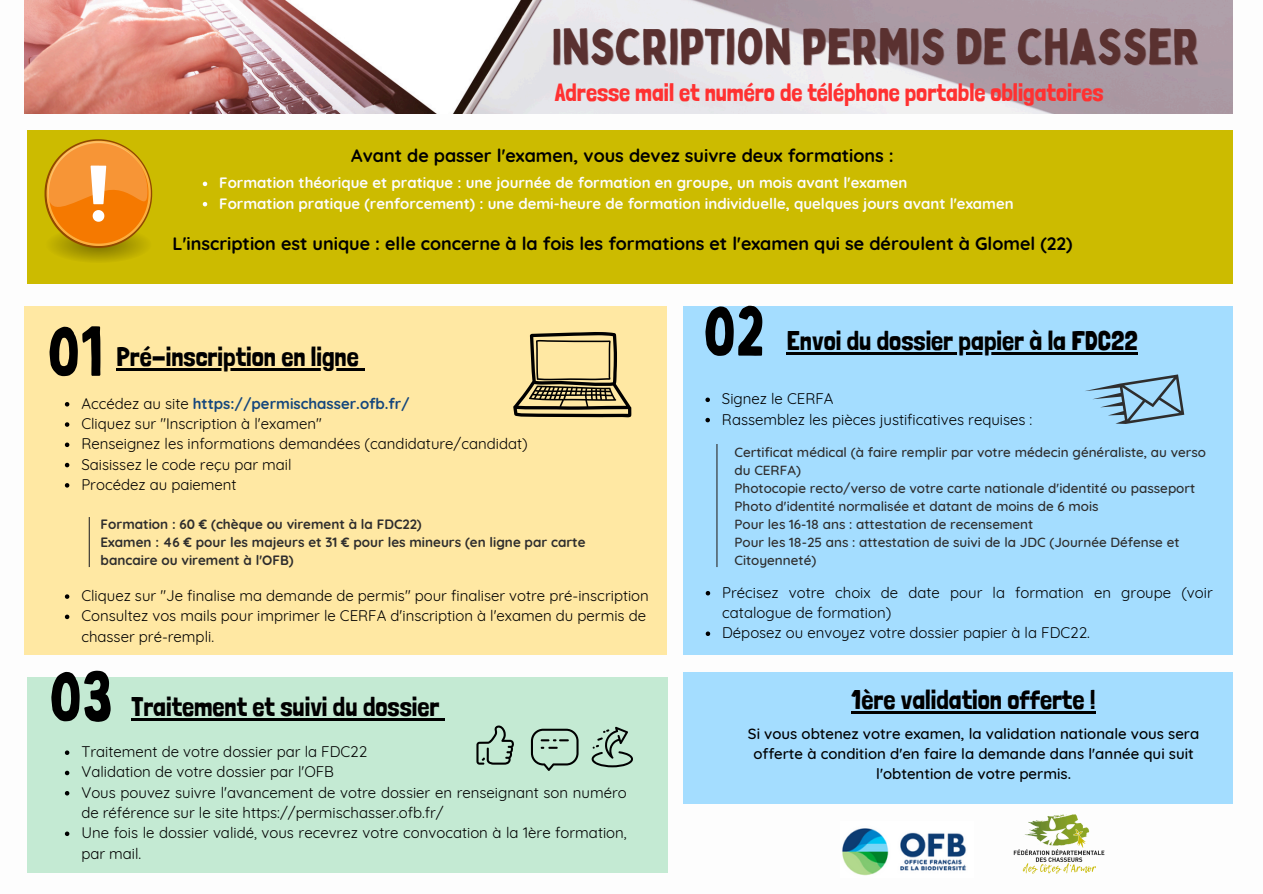
<style>
.page{position:relative;width:1263px;height:894px;background:#fff}
.page>*{position:absolute;margin:0;border:0;box-sizing:border-box;transform-origin:0 0}
.t1{font:69.45px "Bobby Jones";color:#000}
.t2{font:49.35px "Bobby Jones";color:#5a3130}
.t3{font:27px "Londrina Solid";color:#000}
.t4{font:24.75px "Londrina Solid";color:#ff3131}
.t5{font:700 18px "Quicksand";color:#000}
.t6{font:15px/20.2px "Quicksand";color:#000}
.t7{font:700 15px "Quicksand";color:#fdfdfd}
.t8{font:500 15px/20.2px "Quicksand";color:#000;text-align:center}
.t9{font:700 15px "Quicksand";color:#14467d}
.t10{font:500 13.5px/18px "Quicksand";color:#2e2d2d}
.t11{font:700 13.5px/18px "Quicksand";color:#2e2d2d}
.s1{font-weight:400;color:#000}
</style>
<div class="page">
<div style="left:25px;top:306px;width:642px;height:348px;background:#ffe8a3"></div>
<div style="left:683px;top:306px;width:549px;height:348px;background:#a4ddff"></div>
<div style="left:27px;top:676px;width:640px;height:196px;background:#c4ead3"></div>
<svg style="left:592px;top:726px;width:41px;height:41px"></svg>
<svg style="left:476px;top:725px;width:38px;height:39px"></svg>
<svg style="left:531px;top:728px;width:48px;height:42px"></svg>
<svg style="left:1085px;top:374px;width:99px;height:50px"></svg>
<div style="left:683px;top:672px;width:549px;height:131px;background:#a4ddff"></div>
<img style="left:25px;top:0;width:1207px;height:113px">
<svg style="left:65px;top:402px;width:4px;height:4px"></svg>
<svg style="left:65px;top:422px;width:4px;height:4px"></svg>
<svg style="left:65px;top:442px;width:4px;height:5px"></svg>
<svg style="left:65px;top:462px;width:4px;height:5px"></svg>
<svg style="left:65px;top:483px;width:4px;height:4px"></svg>
<div style="left:27px;top:130px;width:1205px;height:153px;background:#cb0"></div>
<svg style="left:513px;top:332px;width:118px;height:85px"></svg>
<hr style="left:89px;top:517px;width:1px;height:50px;background:#2e2d2d">
<hr style="left:716px;top:444px;width:1px;height:123px;background:#2e2d2d">
<svg style="left:44px;top:139px;width:109px;height:122px"></svg>
<img style="left:842px;top:828px;width:124px;height:48px">
<img style="left:999px;top:803px;width:119px;height:71px">
<hr style="left:116px;top:368px;width:243px;height:2px;background:#000">
<svg style="left:65px;top:594px;width:4px;height:4px"></svg>
<svg style="left:65px;top:614px;width:4px;height:5px"></svg>
<hr style="left:787px;top:352px;width:351px;height:2px;background:#000">
<svg style="left:705px;top:397px;width:5px;height:5px"></svg>
<svg style="left:705px;top:417px;width:5px;height:5px"></svg>
<hr style="left:131px;top:717px;width:308px;height:3px;background:#000">
<svg style="left:439px;top:718px;width:6px;height:2px"></svg>
<svg style="left:65px;top:750px;width:4px;height:4px"></svg>
<svg style="left:65px;top:770px;width:4px;height:5px"></svg>
<svg style="left:65px;top:791px;width:4px;height:4px"></svg>
<svg style="left:65px;top:831px;width:4px;height:4px"></svg>
<hr style="left:852px;top:711px;width:244px;height:2px;background:#000">
<svg style="left:706px;top:591px;width:4px;height:4px"></svg>
<svg style="left:706px;top:631px;width:4px;height:4px"></svg>
<svg style="left:203px;top:182px;width:4px;height:4px"></svg>
<svg style="left:203px;top:202px;width:4px;height:4px"></svg>
<p class="t2" style="left:552px;top:15px;width:649px">INSCRIPTION PERMIS DE CHASSER</p>
<p class="t4" style="left:555px;top:78px;width:550px">Adresse mail et numéro de téléphone portable obligatoires</p>
<h2 class="t5" style="left:351px;top:144px;width:544px">Avant de passer l'examen, vous devez suivre deux formations :</h2>
<p class="t7" style="left:219px;top:173px;width:690px">Formation théorique et pratique : une journée de formation en groupe, un mois avant l'examen</p>
<p class="t7" style="left:219px;top:194px;width:796px">Formation pratique (renforcement) : une demi-heure de formation individuelle, quelques jours avant l'examen</p>
<p class="t5" style="left:173px;top:232px;width:901px">L'inscription est unique : elle concerne à la fois les formations et l'examen qui se déroulent à Glomel (22)</p>
<p class="t1" style="left:48px;top:307px;width:57px">01</p>
<p class="t3" style="left:116px;top:340px;width:244px">Pré-inscription en ligne</p>
<p class="t9" style="left:81px;top:393px;width:330px"><span class="s1">Accédez au site</span> https://permischasser.ofb.fr/</p>
<h2 class="t6" style="left:81px;top:413px;width:242px">Cliquez sur "Inscription à l'examen"</h2>
<p class="t6" style="left:81px;top:433px;width:448px">Renseignez les informations demandées (candidature/candidat)</p>
<h3 class="t6" style="left:81px;top:453px;width:212px">Saisissez le code reçu par mail</h3>
<p class="t6" style="left:81px;top:474px;width:157px">Procédez au paiement</p>
<p class="t11" style="left:101px;top:515px;width:487px">Formation : 60 € (chèque ou virement à la FDC22)<br>Examen : 46 € pour les majeurs et 31 € pour les mineurs (en ligne par carte bancaire ou virement à l'OFB)</p>
<p class="t6" style="left:81px;top:585px;width:569px">Cliquez sur "Je finalise ma demande de permis" pour finaliser votre pré-inscription</p>
<h2 class="t6" style="left:81px;top:605px;width:566px">Consultez vos mails pour imprimer le CERFA d'inscription à l'examen du permis de chasser pré-rempli.</h2>
<p class="t1" style="left:50px;top:652px;width:65px">03</p>
<p class="t3" style="left:131px;top:690px;width:309px">Traitement et suivi du dossier</p>
<p class="t6" style="left:81px;top:741px;width:287px">Traitement de votre dossier par la FDC22</p>
<p class="t6" style="left:81px;top:761px;width:254px">Validation de votre dossier par l'OFB</p>
<p class="t6" style="left:81px;top:781px;width:547px">Vous pouvez suivre l'avancement de votre dossier en renseignant son numéro de référence sur le site https://permischasser.ofb.fr/</p>
<h2 class="t6" style="left:81px;top:822px;width:547px">Une fois le dossier validé, vous recevrez votre convocation à la 1ère formation, par mail.</h2>
<p class="t1" style="left:704px;top:287px;width:63px">02</p>
<p class="t3" style="left:787px;top:324px;width:352px">Envoi du dossier papier à la FDC22</p>
<p class="t6" style="left:722px;top:388px;width:113px">Signez le CERFA</p>
<p class="t6" style="left:722px;top:408px;width:312px">Rassemblez les pièces justificatives requises :</p>
<p class="t10" style="left:734px;top:443px;width:473px">Certificat médical (à faire remplir par votre médecin généraliste, au verso du CERFA)<br>Photocopie recto/verso de votre carte nationale d'identité ou passeport Photo d'identité normalisée et datant de moins de 6 mois<br>Pour les 16-18 ans : attestation de recensement<br>Pour les 18-25 ans : attestation de suivi de la JDC (Journée Défense et Citoyenneté)</p>
<p class="t6" style="left:722px;top:581px;width:492px">Précisez votre choix de date pour la formation en groupe (voir catalogue de formation)</p>
<p class="t6" style="left:722px;top:622px;width:369px">Déposez ou envoyez votre dossier papier à la FDC22.</p>
<p class="t3" style="left:852px;top:683px;width:245px">1ère validation offerte !</p>
<p class="t8" style="left:748px;top:722px;width:453px">Si vous obtenez votre examen, la validation nationale vous sera offerte à condition d'en faire la demande dans l'année qui suit l'obtention de votre permis.</p>
</div>
